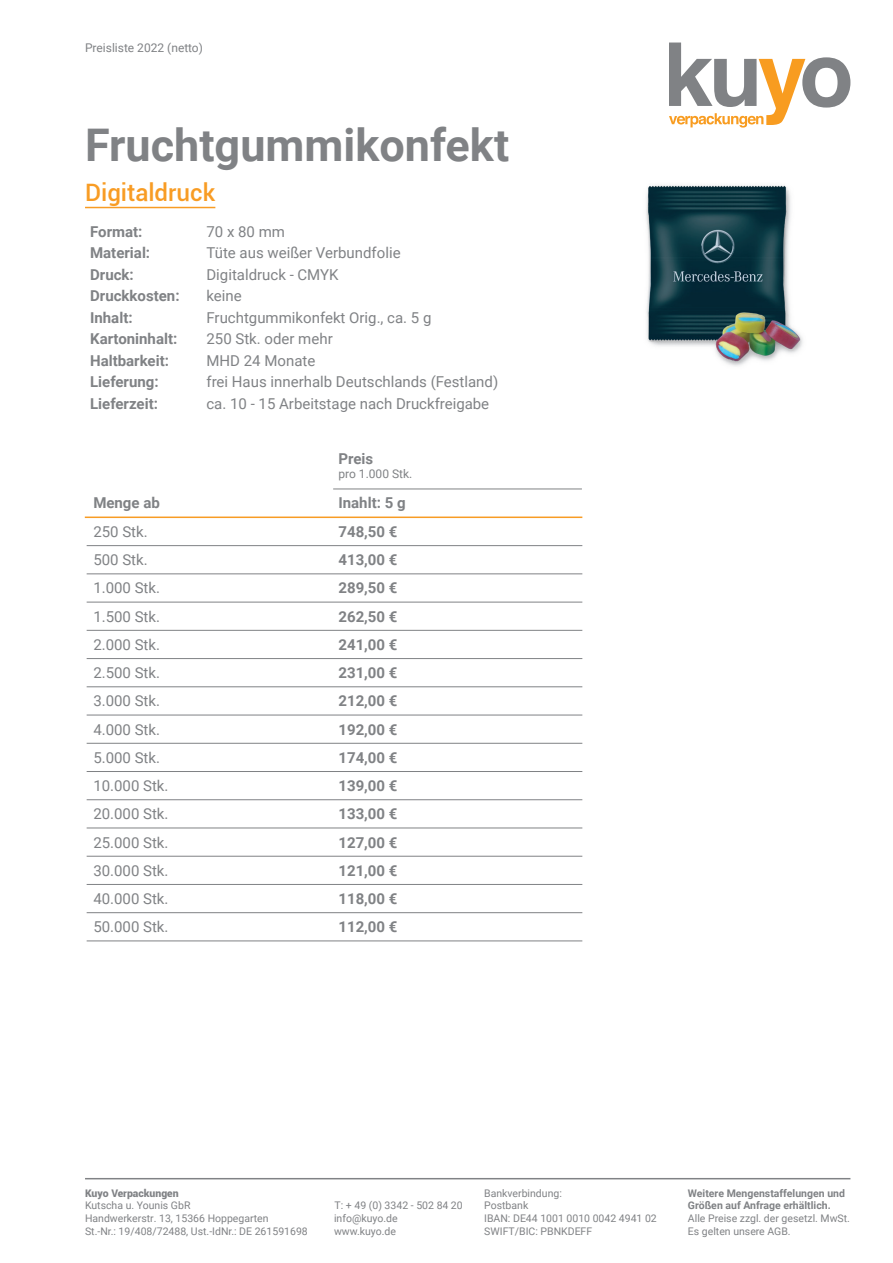
<style>
.page{position:relative;width:893px;height:1263px;background:#fff}
.page>*{position:absolute;margin:0;border:0;box-sizing:border-box;transform-origin:0 0}
.t1{font:700 45px "Roboto";color:#808285}
.t2{font:500 24px "Roboto";color:#f89c24}
.t3{font:15px "Roboto";color:#808285}
.t4{font:700 15px "Roboto";color:#808285}
.t5{font:12px "Roboto";color:#808285}
.t6{font:10.5px/12.6px "Roboto";color:#808285}
.t7{font:700 10.5px/12.6px "Roboto";color:#808285}
.t8{font:900 10.5px "Roboto";color:#808285}
</style>
<div class="page">
<hr style="left:85px;top:1178px;width:765px;height:1px;background:#808285">
<hr style="left:85px;top:516px;width:497px;height:2px;background:#f89c24">
<svg style="left:669px;top:43px;width:181px;height:85px"></svg>
<hr style="left:87px;top:573px;width:495px;height:1px;background:#808285">
<hr style="left:87px;top:545px;width:495px;height:1px;background:#808285">
<hr style="left:333px;top:489px;width:249px;height:1px;background:#808285">
<hr style="left:87px;top:602px;width:495px;height:1px;background:#808285">
<hr style="left:87px;top:630px;width:495px;height:1px;background:#808285">
<hr style="left:87px;top:686px;width:495px;height:1px;background:#808285">
<hr style="left:87px;top:658px;width:495px;height:1px;background:#808285">
<hr style="left:87px;top:715px;width:495px;height:1px;background:#808285">
<hr style="left:87px;top:743px;width:495px;height:1px;background:#808285">
<hr style="left:87px;top:799px;width:495px;height:1px;background:#808285">
<hr style="left:87px;top:771px;width:495px;height:1px;background:#808285">
<hr style="left:87px;top:828px;width:495px;height:1px;background:#808285">
<hr style="left:87px;top:856px;width:495px;height:1px;background:#808285">
<hr style="left:87px;top:912px;width:495px;height:1px;background:#808285">
<hr style="left:87px;top:884px;width:495px;height:1px;background:#808285">
<hr style="left:87px;top:940px;width:495px;height:1px;background:#808285">
<hr style="left:85px;top:207px;width:130px;height:1px;background:#f89c24">
<img style="left:646px;top:185px;width:157px;height:181px">
<p class="t5" style="left:85px;top:39px;width:119px">Preisliste 2022 (netto)</p>
<h1 class="t1" style="left:85px;top:114px;width:426px">Fruchtgummikonfekt</h1>
<h2 class="t2" style="left:85px;top:175px;width:132px">Digitaldruck</h2>
<p class="t4" style="left:90px;top:221px;width:54px">Format:</p>
<p class="t3" style="left:206px;top:221px;width:80px">70 x 80 mm</p>
<p class="t4" style="left:90px;top:243px;width:62px">Material:</p>
<p class="t3" style="left:206px;top:243px;width:196px">Tüte aus weißer Verbundfolie</p>
<p class="t4" style="left:90px;top:264px;width:45px">Druck:</p>
<p class="t3" style="left:206px;top:264px;width:134px">Digitaldruck - CMYK</p>
<p class="t4" style="left:90px;top:285px;width:91px">Druckkosten:</p>
<p class="t3" style="left:206px;top:285px;width:37px">keine</p>
<p class="t4" style="left:90px;top:307px;width:44px">Inhalt:</p>
<p class="t3" style="left:206px;top:307px;width:227px">Fruchtgummikonfekt Orig., ca. 5 g</p>
<p class="t4" style="left:90px;top:328px;width:89px">Kartoninhalt:</p>
<p class="t3" style="left:206px;top:328px;width:128px">250 Stk. oder mehr</p>
<p class="t4" style="left:90px;top:350px;width:80px">Haltbarkeit:</p>
<p class="t3" style="left:206px;top:350px;width:110px">MHD 24 Monate</p>
<p class="t4" style="left:90px;top:371px;width:70px">Lieferung:</p>
<p class="t3" style="left:206px;top:371px;width:293px">frei Haus innerhalb Deutschlands (Festland)</p>
<p class="t4" style="left:90px;top:393px;width:69px">Lieferzeit:</p>
<p class="t3" style="left:206px;top:393px;width:284px">ca. 10 - 15 Arbeitstage nach Druckfreigabe</p>
<p class="t4" style="left:338px;top:449px;width:36px">Preis</p>
<p class="t5" style="left:338px;top:465px;width:75px">pro 1.000 Stk.</p>
<p class="t4" style="left:93px;top:493px;width:68px">Menge ab</p>
<p class="t4" style="left:338px;top:493px;width:69px">Inahlt: 5 g</p>
<p class="t3" style="left:93px;top:521px;width:56px">250 Stk.</p>
<p class="t4" style="left:338px;top:521px;width:61px">748,50 €</p>
<p class="t3" style="left:93px;top:549px;width:56px">500 Stk.</p>
<p class="t4" style="left:338px;top:549px;width:61px">413,00 €</p>
<p class="t3" style="left:93px;top:577px;width:68px">1.000 Stk.</p>
<p class="t4" style="left:338px;top:577px;width:61px">289,50 €</p>
<p class="t3" style="left:93px;top:606px;width:68px">1.500 Stk.</p>
<p class="t4" style="left:338px;top:606px;width:61px">262,50 €</p>
<p class="t3" style="left:93px;top:634px;width:68px">2.000 Stk.</p>
<p class="t4" style="left:338px;top:634px;width:61px">241,00 €</p>
<p class="t3" style="left:93px;top:662px;width:68px">2.500 Stk.</p>
<p class="t4" style="left:338px;top:662px;width:61px">231,00 €</p>
<p class="t3" style="left:93px;top:690px;width:68px">3.000 Stk.</p>
<p class="t4" style="left:338px;top:690px;width:61px">212,00 €</p>
<p class="t3" style="left:93px;top:719px;width:68px">4.000 Stk.</p>
<p class="t4" style="left:338px;top:719px;width:61px">192,00 €</p>
<p class="t3" style="left:93px;top:747px;width:68px">5.000 Stk.</p>
<p class="t4" style="left:338px;top:747px;width:61px">174,00 €</p>
<p class="t3" style="left:93px;top:775px;width:77px">10.000 Stk.</p>
<p class="t4" style="left:338px;top:775px;width:61px">139,00 €</p>
<p class="t3" style="left:93px;top:803px;width:77px">20.000 Stk.</p>
<p class="t4" style="left:338px;top:803px;width:61px">133,00 €</p>
<p class="t3" style="left:93px;top:832px;width:77px">25.000 Stk.</p>
<p class="t4" style="left:338px;top:832px;width:61px">127,00 €</p>
<p class="t3" style="left:93px;top:860px;width:77px">30.000 Stk.</p>
<p class="t4" style="left:338px;top:860px;width:61px">121,00 €</p>
<p class="t3" style="left:93px;top:888px;width:77px">40.000 Stk.</p>
<p class="t4" style="left:338px;top:888px;width:61px">118,00 €</p>
<p class="t3" style="left:93px;top:916px;width:77px">50.000 Stk.</p>
<p class="t4" style="left:338px;top:916px;width:61px">112,00 €</p>
<p class="t8" style="left:85px;top:1185px;width:95px">Kuyo Verpackungen</p>
<p class="t6" style="left:85px;top:1199px;width:224px">Kutscha u. Younis GbR<br>Handwerkerstr. 13, 15366 Hoppegarten<br>St.-Nr.: 19/408/72488, Ust.-IdNr.: DE 261591698</p>
<p class="t6" style="left:334px;top:1198px;width:130px">T: + 49 (0) 3342 - 502 84 20 info@kuyo.de<br>www.kuyo.de</p>
<p class="t6" style="left:484px;top:1186px;width:174px">Bankverbindung:<br>Postbank<br>IBAN: DE44 1001 0010 0042 4941 02<br>SWIFT/BIC: PBNKDEFF</p>
<p class="t7" style="left:688px;top:1186px;width:159px">Weitere Mengenstaffelungen und<br>Größen auf Anfrage erhältlich.</p>
<p class="t6" style="left:688px;top:1211px;width:164px">Alle Preise zzgl. der gesetzl. MwSt.<br>Es gelten unsere AGB.</p>
</div>
